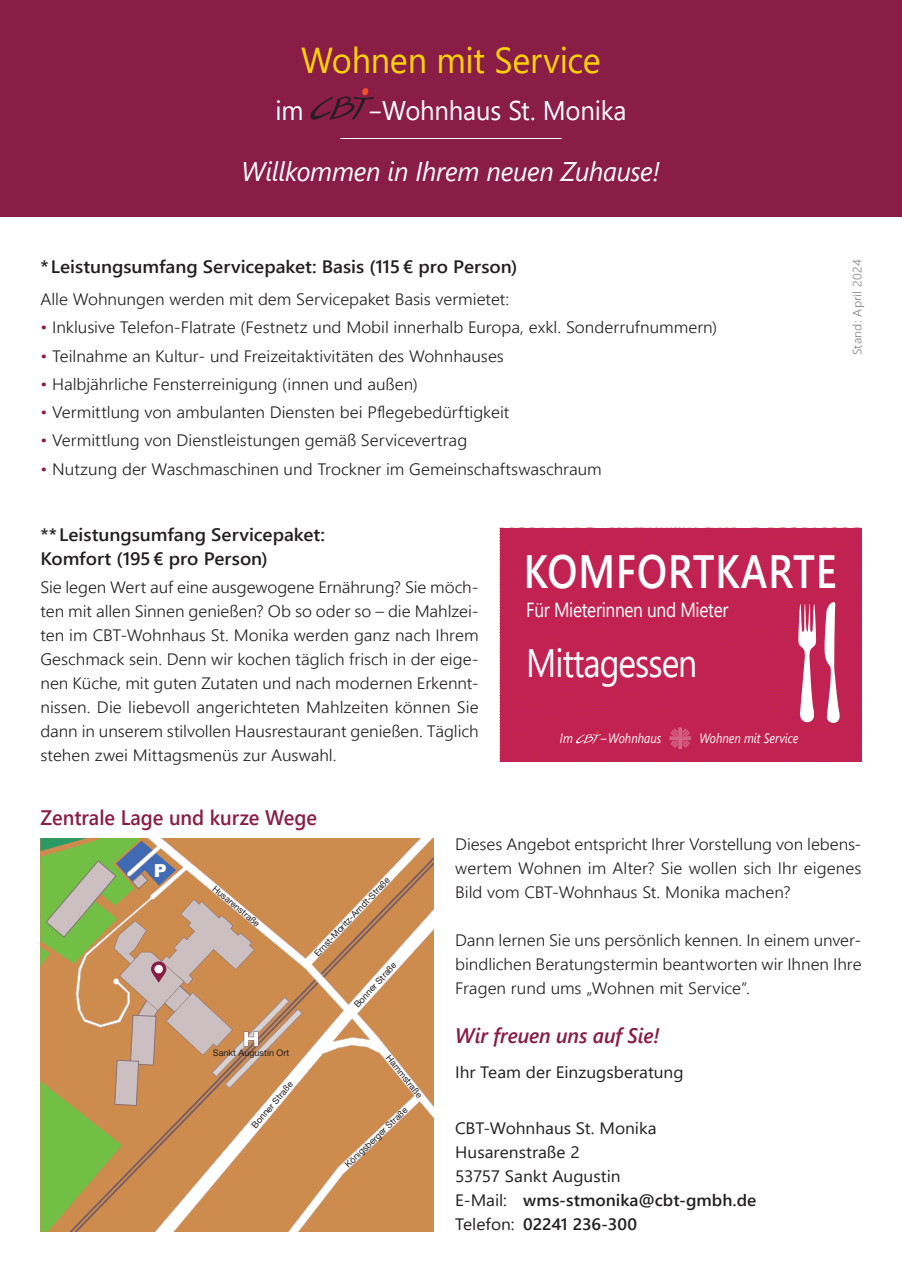
<style>
.page{position:relative;width:902px;height:1272px;background:#fff}
.page>*{position:absolute;margin:0;border:0;box-sizing:border-box;transform-origin:0 0}
.t1{font:600 46.65px "Segoe UI";letter-spacing:.025em;color:#fff;scale:.85 1}
.t2{font:39.6px "Segoe UI";letter-spacing:-.03em;color:#fff;scale:.85 1}
.t3{font:36px "Segoe UI";letter-spacing:-.01em;color:#fed304;scale:.95 1}
.t4{font:italic 27px "Segoe UI";letter-spacing:-.01em;color:#fff;scale:.95 1}
.t5{font:27px "Segoe UI";letter-spacing:-.01em;color:#fff;scale:1.5 1}
.t6{font:27px "Segoe UI";letter-spacing:-.01em;color:#fff;scale:.95 1}
.t7{font:600 21px "Segoe UI";color:#891d46;scale:.95 1}
.t8{font:italic 600 21px "Segoe UI";letter-spacing:-.005em;color:#891d46;scale:.95 1}
.t9{font:20.4px "Segoe UI";letter-spacing:-.02em;color:#fff;scale:.85 1}
.t10{font:600 18px/24px "Segoe UI";color:#231f20;scale:1.05 1}
.t11{font:900 18px "Arial";color:#fff}
.t12{font:300 16.5px/24px "Segoe UI";color:#231f20;text-align:justify;scale:1.05 1}
.t13{font:16.5px "Segoe UI";color:#231f20;scale:1.05 1}
.t14{font:600 16.5px "Segoe UI";color:#231f20;scale:1.05 1}
.t15{font:italic 13.5px "Segoe UI";color:#fff;scale:.85 1}
.t16{font:300 12px "Segoe UI";letter-spacing:.015em;color:#808285;scale:1.05 1}
.t17{font:9px "Helvetica Neue LT Pro";color:#231f20}
.s1{color:#891d46}
.s2{font-weight:400}
</style>
<div class="page">
<svg style="left:303px;top:838px;width:131px;height:393px;background:#d29965"></svg>
<svg style="left:40px;top:838px;width:263px;height:393px;background:#bf9c65"></svg>
<svg style="left:154px;top:964px;width:9px;height:9px"></svg>
<div style="left:0;top:0;width:901px;height:217px;background:#891d46"></div>
<svg style="left:310px;top:88px;width:64px;height:31px"></svg>
<hr style="left:340px;top:138px;width:221px;height:1px;background:#fff">
<img style="left:500px;top:527px;width:361px;height:234px">
<svg style="left:798px;top:602px;width:42px;height:121px"></svg>
<svg style="left:576px;top:731px;width:25px;height:12px"></svg>
<svg style="left:669px;top:727px;width:22px;height:22px"></svg>
<p class="t3" style="left:301px;top:26px;width:317px">Wohnen mit Service</p>
<p class="t6" style="left:275px;top:84px;width:31px">im</p>
<p class="t5" style="left:367px;top:84px;width:174px">-Wohnhaus St. Monika</p>
<p class="t4" style="left:241px;top:146px;width:442px">Willkommen in Ihrem neuen Zuhause!</p>
<p class="t10" style="left:40px;top:254px;width:455px">* Leistungsumfang Servicepaket: Basis (115€ pro Person)</p>
<p class="t12" style="left:40px;top:287px;width:448px">Alle Wohnungen werden mit dem Servicepaket Basis vermietet:</p>
<p class="t12" style="left:40px;top:315px;width:646px"><span class="s1">•</span> Inklusive Telefon-Flatrate (Festnetz und Mobil innerhalb Europa, exkl. Sonderrufnummern)</p>
<p class="t12" style="left:40px;top:343px;width:443px"><span class="s1">•</span> Teilnahme an Kultur- und Freizeitaktivitäten des Wohnhauses</p>
<p class="t12" style="left:40px;top:371px;width:361px"><span class="s1">•</span> Halbjährliche Fensterreinigung (innen und außen)</p>
<p class="t12" style="left:40px;top:400px;width:448px"><span class="s1">•</span> Vermittlung von ambulanten Diensten bei Pflegebedürftigkeit</p>
<p class="t12" style="left:40px;top:428px;width:408px"><span class="s1">•</span> Vermittlung von Dienstleistungen gemäß Servicevertrag</p>
<p class="t12" style="left:40px;top:456px;width:536px"><span class="s1">•</span> Nutzung der Waschmaschinen und Trockner im Gemeinschaftswaschraum</p>
<p class="t16" style="left:847px;top:355px;width:92px;rotate:-90deg">Stand: April 2024</p>
<p class="t10" style="left:40px;top:522px;width:272px">** Leistungsumfang Servicepaket:<br>Komfort (195€ pro Person)</p>
<p class="t12" style="left:40px;top:574px;width:419px">Sie legen Wert auf eine ausgewogene Ernährung? Sie möch&shy;ten mit allen Sinnen genießen? Ob so oder so – die Mahlzei&shy;ten im CBT-Wohnhaus St. Monika werden ganz nach Ihrem Geschmack sein. Denn wir kochen täglich frisch in der eige&shy;nen Küche, mit guten Zutaten und nach modernen Erkennt&shy;nissen. Die liebevoll angerichteten Mahlzeiten können Sie dann in unserem stilvollen Hausrestaurant genießen. Täglich stehen zwei Mittagsmenüs zur Auswahl.</p>
<p class="t7" style="left:40px;top:801px;width:293px">Zentrale Lage und kurze Wege</p>
<p class="t1" style="left:523px;top:534px;width:369px">KOMFORTKARTE</p>
<p class="t9" style="left:526px;top:590px;width:239px">Für Mieterinnen und Mieter</p>
<p class="t2" style="left:526px;top:625px;width:203px">Mittagessen</p>
<p class="t15" style="left:560px;top:725px;width:17px">Im</p>
<p class="t15" style="left:601px;top:725px;width:73px">–Wohnhaus</p>
<p class="t15" style="left:699px;top:725px;width:118px">Wohnen mit Service</p>
<p class="t11" style="left:154px;top:857px;width:14px">P</p>
<p class="t17" style="left:217px;top:883px;width:60px;rotate:40deg">H usarenstraße</p>
<p class="t17" style="left:213px;top:1046px;width:78px">Sankt Augustin Ort</p>
<p class="t17" style="left:249px;top:1123px;width:60px;rotate:-50deg">Bonner Straße</p>
<p class="t17" style="left:311px;top:950px;width:107px;rotate:-46deg">Ernst-Moritz-Arndt-Straße</p>
<p class="t17" style="left:352px;top:1002px;width:60px;rotate:-48deg">Bonner Straße</p>
<p class="t17" style="left:392px;top:1052px;width:53px;rotate:51deg">H ammstraße</p>
<p class="t17" style="left:342px;top:1161px;width:84px;rotate:-43deg">Königsberger Straße</p>
<p class="t12" style="left:455px;top:831px;width:388px">Dieses Angebot entspricht Ihrer Vorstellung von lebens&shy;wertem Wohnen im Alter? Sie wollen sich Ihr eigenes Bild vom CBT-Wohnhaus St. Monika machen?</p>
<p class="t12" style="left:455px;top:927px;width:388px">Dann lernen Sie uns persönlich kennen. In einem unver&shy;bindlichen Beratungstermin beantworten wir Ihnen Ihre Fragen rund ums „Wohnen mit Service“.</p>
<p class="t8" style="left:455px;top:1020px;width:217px">Wir freuen uns auf Sie!</p>
<p class="t13" style="left:455px;top:1056px;width:219px">Ihr Team der Einzugsberatung</p>
<p class="t13" style="left:455px;top:1112px;width:193px">CBT-Wohnhaus St. Monika</p>
<p class="t13" style="left:455px;top:1136px;width:120px">Husarenstraße 2</p>
<p class="t13" style="left:455px;top:1160px;width:159px">53757 Sankt Augustin</p>
<p class="t14" style="left:455px;top:1186px;width:288px"><span class="s2">E-Mail:</span> wms-stmonika@cbt-gmbh.de</p>
<p class="t14" style="left:455px;top:1210px;width:174px"><span class="s2">Telefon:</span> 02241 236-300</p>
</div>
